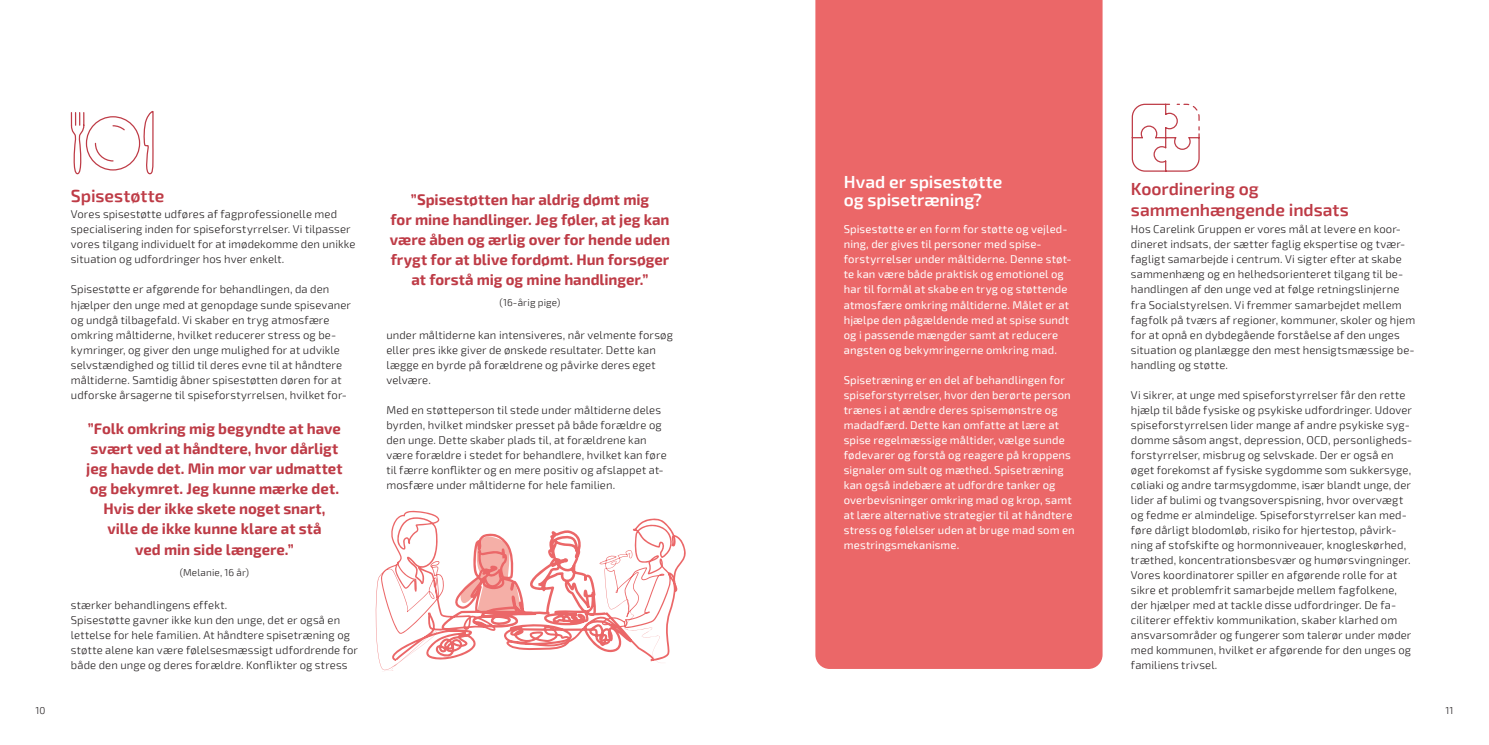
<style>
.page{position:relative;width:1489px;height:745px;background:#fff}
.page>*{position:absolute;margin:0;border:0;box-sizing:border-box;transform-origin:0 0}
.t1{font:600 17.5px/20px "Exo 2";letter-spacing:-.005em;color:#be3b46}
.t2{font:600 17.5px/17.5px "Exo 2";color:#fff}
.t3{font:700 15px/20px "Exo 2";color:#be3b46;text-align:center}
.t4{font:300 11.25px/15px "Exo 2";letter-spacing:.01em;color:#231f20}
.t5{font:11.25px/15px "Exo 2";letter-spacing:.01em;color:#fff}
.t6{font:300 10px "Exo 2";letter-spacing:.01em;color:#231f20}
</style>
<div class="page">
<div style="left:815px;top:0;width:287px;height:668px;background:#eb6768"></div>
<svg style="left:375px;top:510px;width:311px;height:161px"></svg>
<svg style="left:1131px;top:103px;width:69px;height:69px"></svg>
<svg style="left:70px;top:111px;width:84px;height:64px"></svg>
<h1 class="t1" style="left:71px;top:186px;width:95px">Spisestøtte</h1>
<p class="t4" style="left:71px;top:207px;width:286px">Vores spisestøtte udføres af fagprofessionelle med specialisering inden for spiseforstyrrelser. Vi tilpasser vores tilgang individuelt for at imødekomme den unikke situation og udfordringer hos hver enkelt.</p>
<p class="t4" style="left:71px;top:282px;width:282px">Spisestøtte er afgørende for behandlingen, da den hjælper den unge med at genopdage sunde spisevaner og undgå tilbagefald. Vi skaber en tryg atmosfære omkring måltiderne, hvilket reducerer stress og be&shy;kymringer, og giver den unge mulighed for at udvikle selvstændighed og tillid til deres evne til at håndtere måltiderne. Samtidig åbner spisestøtten døren for at udforske årsagerne til spiseforstyrrelsen, hvilket for-</p>
<h2 class="t3" style="left:86px;top:419px;width:258px">”Folk omkring mig begyndte at have svært ved at håndtere, hvor dårligt jeg havde det. Min mor var udmattet og bekymret. Jeg kunne mærke det.<br>Hvis der ikke skete noget snart, ville de ikke kunne klare at stå<br>ved min side længere.”</h2>
<p class="t6" style="left:180px;top:566px;width:71px">(Melanie, 16 år)</p>
<p class="t4" style="left:71px;top:597px;width:289px">stærker behandlingens effekt.<br>Spisestøtte gavner ikke kun den unge, det er også en lettelse for hele familien. At håndtere spisetræning og støtte alene kan være følelsesmæssigt udfordrende for både den unge og deres forældre. Konflikter og stress</p>
<h2 class="t3" style="left:390px;top:190px;width:282px">”Spisestøtten har aldrig dømt mig<br>for mine handlinger. Jeg føler, at jeg kan være åben og ærlig over for hende uden frygt for at blive fordømt. Hun forsøger at forstå mig og mine handlinger.”</h2>
<p class="t6" style="left:499px;top:297px;width:62px">(16-årig pige)</p>
<p class="t4" style="left:386px;top:327px;width:288px">under måltiderne kan intensiveres, når velmente forsøg eller pres ikke giver de ønskede resultater. Dette kan lægge en byrde på forældrene og påvirke deres eget velvære.</p>
<p class="t4" style="left:386px;top:402px;width:282px">Med en støtteperson til stede under måltiderne deles byrden, hvilket mindsker presset på både forældre og den unge. Dette skaber plads til, at forældrene kan være forældre i stedet for behandlere, hvilket kan føre til færre konflikter og en mere positiv og afslappet at&shy;mosfære under måltiderne for hele familien.</p>
<h1 class="t2" style="left:843px;top:174px;width:160px">Hvad er spisestøtte og spisetræning?</h1>
<p class="t5" style="left:843px;top:222px;width:229px">Spisestøtte er en form for støtte og vejled&shy;ning, der gives til personer med spise&shy;forstyrrelser under måltiderne. Denne støt&shy;te kan være både praktisk og emotionel og har til formål at skabe en tryg og støttende atmosfære omkring måltiderne. Målet er at hjælpe den pågældende med at spise sundt og i passende mængder samt at reducere angsten og bekymringerne omkring mad.</p>
<p class="t5" style="left:843px;top:372px;width:232px">Spisetræning er en del af behandlingen for spiseforstyrrelser, hvor den berørte person trænes i at ændre deres spisemønstre og madadfærd. Dette kan omfatte at lære at spise regelmæssige måltider, vælge sunde fødevarer og forstå og reagere på kroppens signaler om sult og mæthed. Spisetræning kan også indebære at udfordre tanker og overbevisninger omkring mad og krop, samt at lære alternative strategier til at håndtere stress og følelser uden at bruge mad som en mestringsmekanisme.</p>
<h1 class="t1" style="left:1130px;top:179px;width:219px">Koordinering og sammenhængende indsats</h1>
<p class="t4" style="left:1130px;top:222px;width:286px">Hos Carelink Gruppen er vores mål at levere en koor&shy;dineret indsats, der sætter faglig ekspertise og tvær&shy;fagligt samarbejde i centrum. Vi sigter efter at skabe sammenhæng og en helhedsorienteret tilgang til be&shy;handlingen af den unge ved at følge retningslinjerne fra Socialstyrelsen. Vi fremmer samarbejdet mellem fagfolk på tværs af regioner, kommuner, skoler og hjem for at opnå en dybdegående forståelse af den unges situation og planlægge den mest hensigtsmæssige be&shy;handling og støtte.</p>
<p class="t4" style="left:1130px;top:387px;width:283px">Vi sikrer, at unge med spiseforstyrrelser får den rette hjælp til både fysiske og psykiske udfordringer. Udover spiseforstyrrelsen lider mange af andre psykiske syg&shy;domme såsom angst, depression, OCD, personligheds&shy;forstyrrelser, misbrug og selvskade. Der er også en øget forekomst af fysiske sygdomme som sukkersyge, cøliaki og andre tarmsygdomme, især blandt unge, der lider af bulimi og tvangsoverspisning, hvor overvægt og fedme er almindelige. Spiseforstyrrelser kan med&shy;føre dårligt blodomløb, risiko for hjertestop, påvirk&shy;ning af stofskifte og hormonniveauer, knogleskørhed, træthed, koncentrationsbesvær og humørsvingninger.<br>Vores koordinatorer spiller en afgørende rolle for at sikre et problemfrit samarbejde mellem fagfolkene, der hjælper med at tackle disse udfordringer. De fa&shy;ciliterer effektiv kommunikation, skaber klarhed om ansvarsområder og fungerer som talerør under møder med kommunen, hvilket er afgørende for den unges og familiens trivsel.</p>
<p class="t6" style="left:35px;top:704px;width:11px">10</p>
<p class="t6" style="left:1445px;top:704px;width:9px">11</p>
</div>
